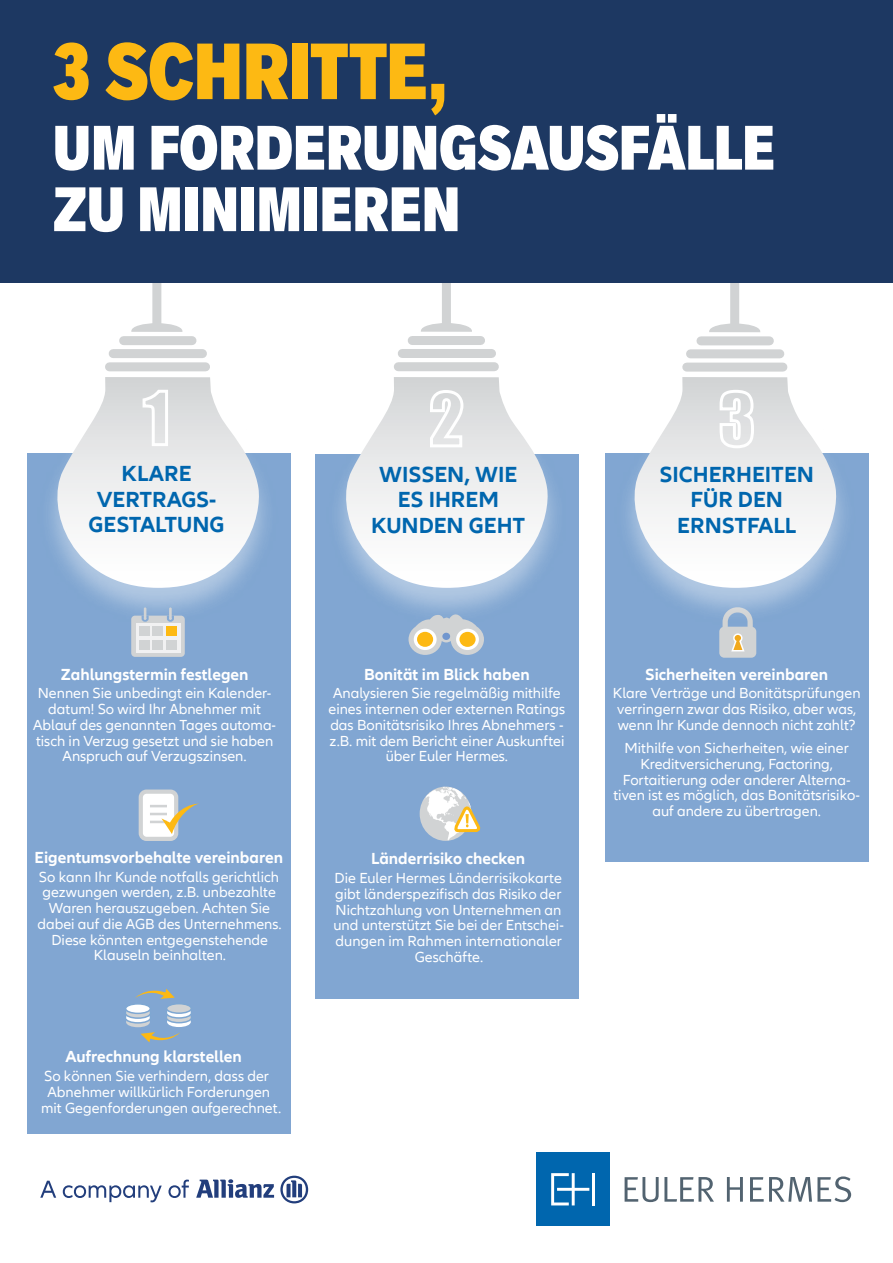
<style>
.page{position:relative;width:893px;height:1263px;background:#fff}
.page>*{position:absolute;margin:0;border:0;box-sizing:border-box;transform-origin:0 0}
.t1{font:900 condensed 78px "Applied Sans Pro";letter-spacing:-.01em;color:#fdb913;scale:.93 1}
.t2{font:900 condensed 61.5px/61.5px "Applied Sans Pro";letter-spacing:-.005em;color:#fff;scale:.93 1}
.t3{font:700 22.5px/25.5px "Allianz Neo";color:#0066ae;text-align:center}
.t4{font:700 16.5px "Allianz Neo";color:#fff}
.t5{font:15px/15.8px "Allianz Neo";color:#fff;text-align:center}
</style>
<div class="page">
<div style="left:27px;top:454px;width:263px;height:680px;background:#81a6d2"></div>
<div style="left:605px;top:454px;width:264px;height:408px;background:#81a6d2"></div>
<div style="left:730px;top:242px;width:9px;height:83px;background:#d1d3d4"></div>
<svg style="left:709px;top:323px;width:52px;height:10px"></svg>
<div style="left:687px;top:363px;width:96px;height:9px;background:#d1d3d4"></div>
<div style="left:690px;top:349px;width:90px;height:9px;background:#d1d3d4"></div>
<div style="left:701px;top:336px;width:68px;height:9px;background:#d1d3d4"></div>
<div style="left:315px;top:454px;width:264px;height:544px;background:#81a6d2"></div>
<div style="left:442px;top:242px;width:9px;height:82px;background:#d1d3d4"></div>
<svg style="left:421px;top:323px;width:51px;height:9px"></svg>
<div style="left:398px;top:362px;width:96px;height:9px;background:#d1d3d4"></div>
<div style="left:402px;top:349px;width:90px;height:9px;background:#d1d3d4"></div>
<div style="left:412px;top:336px;width:69px;height:9px;background:#d1d3d4"></div>
<img style="left:377px;top:368px;width:177px;height:242px">
<svg style="left:340px;top:377px;width:211px;height:211px"></svg>
<div style="left:152px;top:242px;width:9px;height:82px;background:#d1d3d4"></div>
<svg style="left:131px;top:322px;width:52px;height:10px"></svg>
<div style="left:109px;top:362px;width:97px;height:9px;background:#d1d3d4"></div>
<div style="left:113px;top:349px;width:89px;height:9px;background:#d1d3d4"></div>
<div style="left:124px;top:336px;width:68px;height:9px;background:#d1d3d4"></div>
<img style="left:32px;top:368px;width:253px;height:250px">
<svg style="left:45px;top:377px;width:217px;height:211px"></svg>
<div style="left:0;top:0;width:893px;height:282px;background:#1d3862"></div>
<svg style="left:428px;top:388px;width:37px;height:61px"></svg>
<svg style="left:408px;top:610px;width:76px;height:45px"></svg>
<svg style="left:414px;top:629px;width:23px;height:21px"></svg>
<div style="left:456px;top:629px;width:23px;height:21px;background:#fff;border-radius:50%"></div>
<div style="left:442px;top:633px;width:8px;height:7px;background:#7196ce;border-radius:50%"></div>
<div style="left:417px;top:632px;width:16px;height:15px;background:#fdb913;border-radius:50%"></div>
<div style="left:459px;top:632px;width:17px;height:15px;background:#fdb913;border-radius:50%"></div>
<svg style="left:141px;top:387px;width:29px;height:61px"></svg>
<div style="left:719px;top:627px;width:37px;height:31px;background:#d1d3d4;border-radius:5px"></div>
<div style="left:722px;top:607px;width:31px;height:41px;border:5px solid #d1d3d4;border-radius:12px"></div>
<svg style="left:730px;top:633px;width:15px;height:19px"></svg>
<div style="left:131px;top:616px;width:54px;height:41px;background:#d1d3d4;border-radius:4px"></div>
<div style="left:136px;top:623px;width:45px;height:30px;background:#f1f1f2"></div>
<div style="left:140px;top:626px;width:10px;height:10px;background:#d1d3d4"></div>
<div style="left:153px;top:626px;width:10px;height:10px;background:#d1d3d4"></div>
<div style="left:166px;top:626px;width:10px;height:10px;background:#fdb913"></div>
<div style="left:140px;top:640px;width:10px;height:10px;background:#d1d3d4"></div>
<div style="left:153px;top:640px;width:10px;height:10px;background:#d1d3d4"></div>
<div style="left:166px;top:640px;width:10px;height:10px;background:#d1d3d4"></div>
<div style="left:420px;top:787px;width:51px;height:54px;background:#d1d3d4;border-radius:50%"></div>
<svg style="left:424px;top:786px;width:56px;height:54px"></svg>
<img style="left:609px;top:368px;width:253px;height:263px">
<svg style="left:622px;top:377px;width:218px;height:211px"></svg>
<svg style="left:718px;top:388px;width:38px;height:62px"></svg>
<div style="left:141px;top:792px;width:35px;height:47px;background:#fff;border-radius:6px"></div>
<div style="left:139px;top:789px;width:39px;height:52px;border:4px solid #d1d3d4;border-radius:6px"></div>
<svg style="left:150px;top:804px;width:48px;height:30px"></svg>
<svg style="left:140px;top:607px;width:10px;height:15px"></svg>
<svg style="left:166px;top:607px;width:9px;height:15px"></svg>
<div style="left:536px;top:1152px;width:74px;height:74px;background:#0066ae"></div>
<hr style="left:592px;top:1173px;width:3px;height:32px;background:#fff">
<svg style="left:551px;top:1173px;width:38px;height:32px"></svg>
<svg style="left:625px;top:1177px;width:89px;height:25px"></svg>
<svg style="left:727px;top:1177px;width:16px;height:25px"></svg>
<svg style="left:750px;top:1176px;width:101px;height:26px"></svg>
<svg style="left:196px;top:1179px;width:78px;height:19px"></svg>
<svg style="left:280px;top:1176px;width:28px;height:27px"></svg>
<svg style="left:40px;top:1179px;width:149px;height:23px"></svg>
<div style="left:126px;top:1018px;width:24px;height:9px;background:#d1d3d4;border-radius:50%"></div>
<div style="left:126px;top:1013px;width:24px;height:10px;background:#fff;border-radius:50%"></div>
<div style="left:125px;top:1013px;width:26px;height:11px;border:2px solid #7ea7d2;border-radius:50%"></div>
<svg style="left:126px;top:1013px;width:24px;height:6px"></svg>
<div style="left:126px;top:1009px;width:24px;height:9px;background:#d1d3d4;border-radius:50%"></div>
<div style="left:125px;top:1008px;width:26px;height:11px;border:2px solid #7ea7d2;border-radius:50%"></div>
<svg style="left:126px;top:1009px;width:24px;height:5px"></svg>
<div style="left:126px;top:1004px;width:24px;height:9px;background:#fff;border-radius:50%"></div>
<div style="left:125px;top:1003px;width:26px;height:11px;border:2px solid #7ea7d2;border-radius:50%"></div>
<div style="left:167px;top:1018px;width:24px;height:5px;background:#9fbddc"></div>
<svg style="left:167px;top:1017px;width:24px;height:10px"></svg>
<div style="left:167px;top:1013px;width:24px;height:10px;background:#d1d3d4;border-radius:50%"></div>
<div style="left:166px;top:1012px;width:26px;height:11px;border:2px solid #7ea7d2;border-radius:50%"></div>
<div style="left:167px;top:1013px;width:24px;height:6px;background:#d1d3d4"></div>
<div style="left:167px;top:1008px;width:24px;height:10px;background:#fff;border-radius:50%"></div>
<div style="left:166px;top:1008px;width:26px;height:11px;border:2px solid #7ea7d2;border-radius:50%"></div>
<svg style="left:167px;top:1008px;width:24px;height:6px"></svg>
<div style="left:167px;top:1004px;width:24px;height:9px;background:#d1d3d4;border-radius:50%"></div>
<div style="left:166px;top:1003px;width:26px;height:11px;border:2px solid #7ea7d2;border-radius:50%"></div>
<svg style="left:135px;top:989px;width:40px;height:10px"></svg>
<svg style="left:141px;top:1032px;width:39px;height:11px"></svg>
<h1 class="t1" style="left:53px;top:23px;width:425px">3 SCHRITTE,</h1>
<h2 class="t2" style="left:53px;top:116px;width:778px">UM FORDERUNGSAUSFÄLLE<br>ZU MINIMIEREN</h2>
<h3 class="t3" style="left:89px;top:461px;width:137px">KLARE<br>VERTRAGS-<br>GESTALTUNG</h3>
<h3 class="t3" style="left:371px;top:462px;width:156px">WISSEN, WIE<br>ES IHREM<br>KUNDEN GEHT</h3>
<h3 class="t3" style="left:660px;top:462px;width:156px">SICHERHEITEN<br>FÜR DEN<br>ERNSTFALL</h3>
<p class="t4" style="left:61px;top:664px;width:189px">Zahlungstermin festlegen</p>
<p class="t5" style="left:33px;top:686px;width:245px">Nennen Sie unbedingt ein Kalender&shy;datum! So wird Ihr Abnehmer mit Ablauf des genannten Tages automa&shy;tisch in Verzug gesetzt und sie haben Anspruch auf Verzugszinsen.</p>
<p class="t4" style="left:35px;top:848px;width:250px">Eigentumsvorbehalte vereinbaren</p>
<p class="t5" style="left:37px;top:869px;width:246px">So kann Ihr Kunde notfalls gerichtlich gezwungen werden, z.B. unbezahlte Waren herauszugeben. Achten Sie dabei auf die AGB des Unternehmens.<br>Diese könnten entgegenstehende Klauseln beinhalten.</p>
<p class="t4" style="left:66px;top:1047px;width:178px">Aufrechnung klarstellen</p>
<p class="t5" style="left:44px;top:1069px;width:226px">So können Sie verhindern, dass der</p>
<p class="t5" style="left:48px;top:1084px;width:224px">Abnehmer willkürlich Forderungen</p>
<p class="t5" style="left:41px;top:1100px;width:242px">mit Gegenforderungen aufgerechnet.</p>
<p class="t4" style="left:364px;top:664px;width:167px">Bonität im Blick haben</p>
<p class="t5" style="left:329px;top:686px;width:238px">Analysieren Sie regelmäßig mithilfe eines internen oder externen Ratings das Bonitätsrisiko Ihres Abnehmers - z.B. mit dem Bericht einer Auskunftei über Euler Hermes.</p>
<p class="t4" style="left:371px;top:849px;width:156px">Länderrisiko checken</p>
<p class="t5" style="left:333px;top:871px;width:232px">Die Euler Hermes Länderrisikokarte gibt länderspezifisch das Risiko der<br>Nichtzahlung von Unternehmen an und unterstützt Sie bei der Entschei&shy;dungen im Rahmen internationaler<br>Geschäfte.</p>
<p class="t4" style="left:645px;top:664px;width:184px">Sicherheiten vereinbaren</p>
<p class="t5" style="left:613px;top:686px;width:249px;text-align:left">Klare Verträge und Bonitätsprüfungen verringern zwar das Risiko, aber was, wenn Ihr Kunde dennoch nicht zahlt?</p>
<p class="t5" style="left:613px;top:741px;width:248px">Mithilfe von Sicherheiten, wie einer Kreditversicherung, Factoring, Fortaitierung oder anderer Alterna&shy;tiven ist es möglich, das Bonitätsrisiko&shy;auf andere zu übertragen.</p>
</div>
